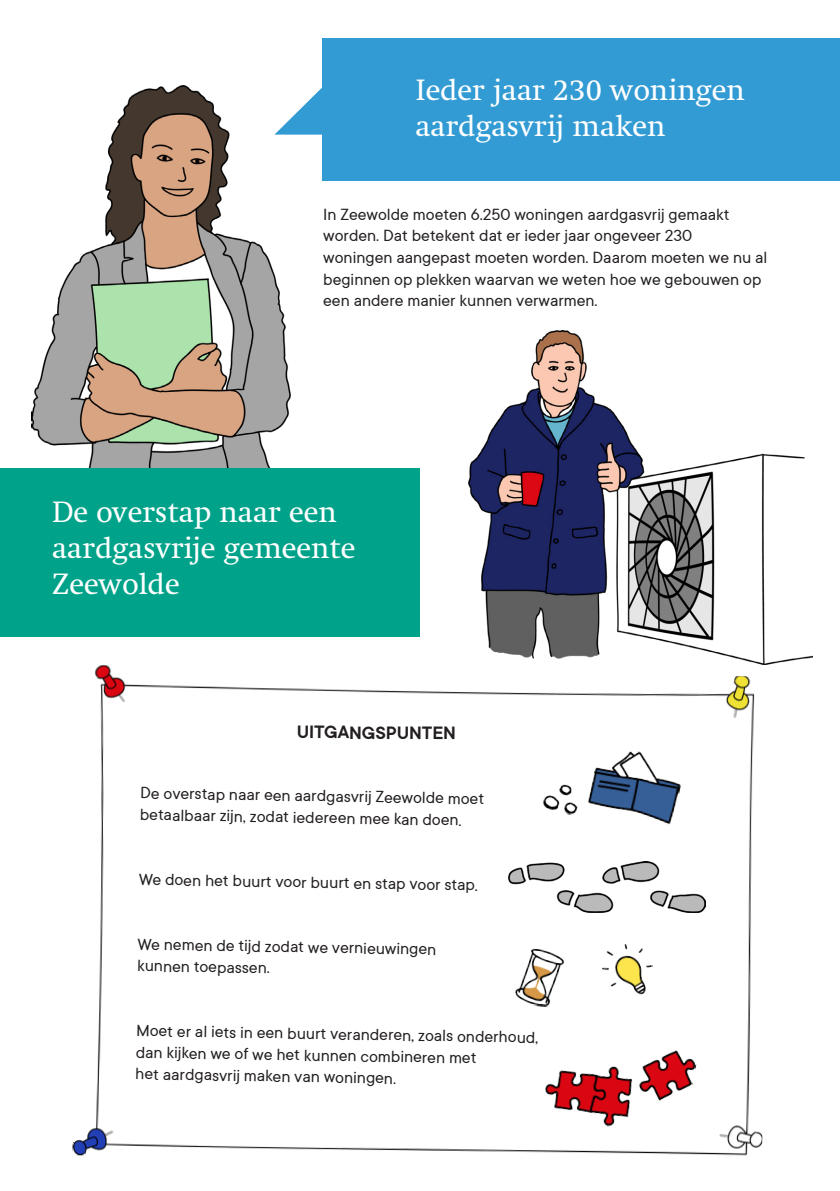
<style>
.page{position:relative;width:840px;height:1191px;background:#fff}
.page>*{position:absolute;margin:0;border:0;box-sizing:border-box;transform-origin:0 0}
.t1{font:30px "Swift LT Pro";color:#fff}
.t2{font:600 20px "TT Commons Classic";color:#231f20}
.t3{font:18px/21.6px "TT Commons Classic";color:#231f20}
</style>
<div class="page">
<div style="left:322px;top:38px;width:517px;height:143px;background:#329bd4"></div>
<img style="left:31px;top:86px;width:259px;height:382px">
<img style="left:72px;top:664px;width:697px;height:492px">
<img style="left:508px;top:861px;width:196px;height:52px">
<svg style="left:274px;top:87px;width:48px;height:48px"></svg>
<img style="left:468px;top:330px;width:344px;height:334px">
<div style="left:0;top:468px;width:419px;height:169px;background:#00a38a"></div>
<img style="left:591px;top:448px;width:213px;height:213px">
<img style="left:541px;top:736px;width:144px;height:97px">
<p class="t1" style="left:415px;top:72px;width:331px">Ieder jaar 230 woningen</p>
<p class="t1" style="left:415px;top:108px;width:251px">aardgasvrij maken</p>
<p class="t3" style="left:323px;top:203px;width:407px">In Zeewolde moeten 6.250 woningen aardgasvrij gemaakt</p>
<p class="t3" style="left:323px;top:224px;width:370px">worden. Dat betekent dat er ieder jaar ongeveer 230</p>
<p class="t3" style="left:323px;top:246px;width:445px">woningen aangepast moeten worden. Daarom moeten we nu al beginnen op plekken waarvan we weten hoe we gebouwen op een andere manier kunnen verwarmen.</p>
<p class="t1" style="left:52px;top:494px;width:286px">De overstap naar een</p>
<p class="t1" style="left:52px;top:530px;width:305px">aardgasvrije gemeente</p>
<p class="t1" style="left:52px;top:566px;width:129px">Zeewolde</p>
<p class="t2" style="left:297px;top:718px;width:161px;rotate:1deg">UITGANGSPUNTEN</p>
<p class="t3" style="left:140px;top:781px;width:345px;rotate:1deg">De overstap naar een aardgasvrij Zeewolde moet</p>
<p class="t3" style="left:140px;top:803px;width:323px;rotate:1deg">betaalbaar zij n, zodat iedereen mee kan doen.</p>
<p class="t3" style="left:139px;top:868px;width:340px;rotate:1deg">We doen het buurt voor buurt en stap voor stap.</p>
<p class="t3" style="left:138px;top:932px;width:300px;rotate:1deg">We nemen de tij d zodat we vernieuwingen</p>
<p class="t3" style="left:137px;top:954px;width:134px;rotate:1deg">kunnen toepassen.</p>
<p class="t3" style="left:136px;top:1019px;width:403px;rotate:1deg">Moet er al iets in een buurt veranderen, zoals onderhoud,</p>
<p class="t3" style="left:136px;top:1040px;width:342px;rotate:1deg">dan kij ken we of we het kunnen combineren met</p>
<p class="t3" style="left:135px;top:1062px;width:262px;rotate:1deg">het aardgasvrij maken van woningen.</p>
</div>
